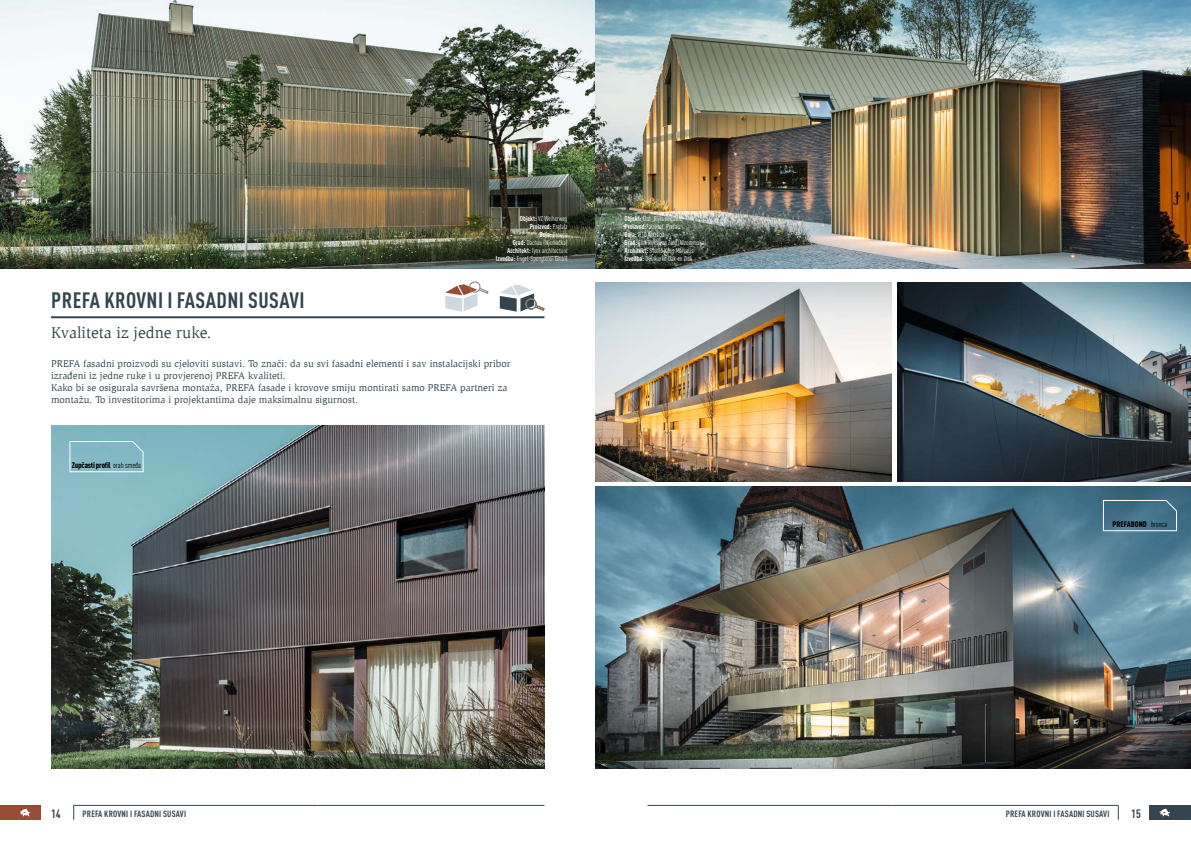
<style>
.page{position:relative;width:1191px;height:842px;background:#fff}
.page>*{position:absolute;margin:0;border:0;box-sizing:border-box;transform-origin:0 0}
.t1{font:700 condensed 22px "DIN Pro";letter-spacing:.02em;color:#34454f}
.t2{font:16px "Slimbach Pro";color:#34454f}
.t3{font:700 condensed 12px "DIN Pro";color:#34454f}
.t4{font:10px/12px "Slimbach Pro";color:#34454f}
.t5{font:700 condensed 9px "DIN Pro";letter-spacing:.02em;color:#34454f}
.t6{font:900 condensed 8px "DIN Pro";letter-spacing:-.02em;color:#000}
.t7{font:900 condensed 8px "DIN Pro";color:#000}
.t8{font:condensed 7px/8px "DIN Pro";color:#fff;text-align:right}
.s1{font-weight:700}
.s2{font-weight:400}
</style>
<div class="page">
<hr style="left:647px;top:805px;width:244px;height:1px;background:#34454f">
<hr style="left:891px;top:805px;width:227px;height:1px;background:#34454f">
<svg style="left:1118px;top:806px;width:1px;height:13px"></svg>
<div style="left:1149px;top:805px;width:42px;height:15px;background:#34454f"></div>
<svg style="left:1159px;top:809px;width:11px;height:7px"></svg>
<div style="left:0;top:805px;width:41px;height:15px;background:#984c34"></div>
<svg style="left:20px;top:809px;width:10px;height:7px"></svg>
<hr style="left:73px;top:805px;width:244px;height:1px;background:#34454f">
<svg style="left:73px;top:806px;width:1px;height:13px"></svg>
<hr style="left:317px;top:805px;width:227px;height:1px;background:#34454f">
<img style="left:595px;top:487px;width:596px;height:281px">
<hr style="left:51px;top:316px;width:493px;height:2px;background:#34454f">
<img style="left:0;top:0;width:1191px;height:269px">
<svg style="left:500px;top:285px;width:45px;height:27px"></svg>
<img style="left:51px;top:426px;width:493px;height:342px">
<svg style="left:69px;top:440px;width:75px;height:33px;background:#8dbec7"></svg>
<img style="left:897px;top:283px;width:294px;height:198px">
<img style="left:595px;top:283px;width:296px;height:198px">
<svg style="left:1102px;top:499px;width:75px;height:33px;background:#527d92"></svg>
<svg style="left:445px;top:281px;width:44px;height:31px"></svg>
<p class="t8" style="left:496px;top:214px;width:73px"><span class="s1">Objekt:</span> VZ Weiherweg<br><span class="s1">Proizvod:</span> Prefalz<br><span class="s1">Boja:</span> Bronca<br><span class="s1">Grad:</span> Dachau (Njemačka)<br><span class="s1">Architekt:</span> lynx architecture<br><span class="s1">Izvedba:</span> Engel-Spenglerei-GmbH</p>
<h1 class="t1" style="left:51px;top:283px;width:64px">PREFA krovni</h1>
<h1 class="t1" style="left:167px;top:283px;width:29px">i Fasad</h1>
<h1 class="t1" style="left:227px;top:283px;width:79px">NI sUsAVI</h1>
<h2 class="t2" style="left:51px;top:323px;width:162px">Kvaliteta iz jedne ruke.</h2>
<p class="t4" style="left:51px;top:358px;width:461px">PREFA fasadni proizvodi su cjeloviti sustavi. To znači: da su svi fasadni elementi i sav instalacijski pribor izrađeni iz jedne ruke i u provjerenoj PREFA kvaliteti.<br>Kako bi se osigurala savršena montaža, PREFA fasade i krovove smiju montirati samo PREFA partneri za montažu. To investitorima i projektantima daje maksimalnu sigurnost.</p>
<p class="t6" style="left:72px;top:459px;width:71px">Zupčasti profil <span class="s2">orah smeđa</span></p>
<p class="t8" style="left:624px;top:214px;width:83px;text-align:left"><span class="s1">Objekt:</span> Elst_Rijksweg Zuid<br><span class="s1">Proizvod:</span>Falzonal, Prefalz<br><span class="s1">Boja:</span> P.10 Antracit<br><span class="s1">Grad:</span> Elst Rijksweg Zuid (Nizozemska)<br><span class="s1">Architekt:</span> Studio Kees Marcelis<br><span class="s1">Izvedba:</span> Duinkerke Dak en Zink</p>
<p class="t7" style="left:1112px;top:518px;width:56px">PREFABOND <span class="s2">bronca</span></p>
<p class="t3" style="left:51px;top:804px;width:11px">14</p>
<p class="t5" style="left:83px;top:807px;width:27px">PREFA krovni</p>
<p class="t5" style="left:130px;top:807px;width:13px">i Fasad</p>
<p class="t5" style="left:155px;top:807px;width:33px">NI sUsAVI</p>
<p class="t5" style="left:1005px;top:807px;width:27px">PREFA krovni</p>
<p class="t5" style="left:1053px;top:807px;width:13px">i Fasad</p>
<p class="t5" style="left:1077px;top:807px;width:33px">NI sUsAVI</p>
<p class="t3" style="left:1131px;top:804px;width:11px">15</p>
</div>
